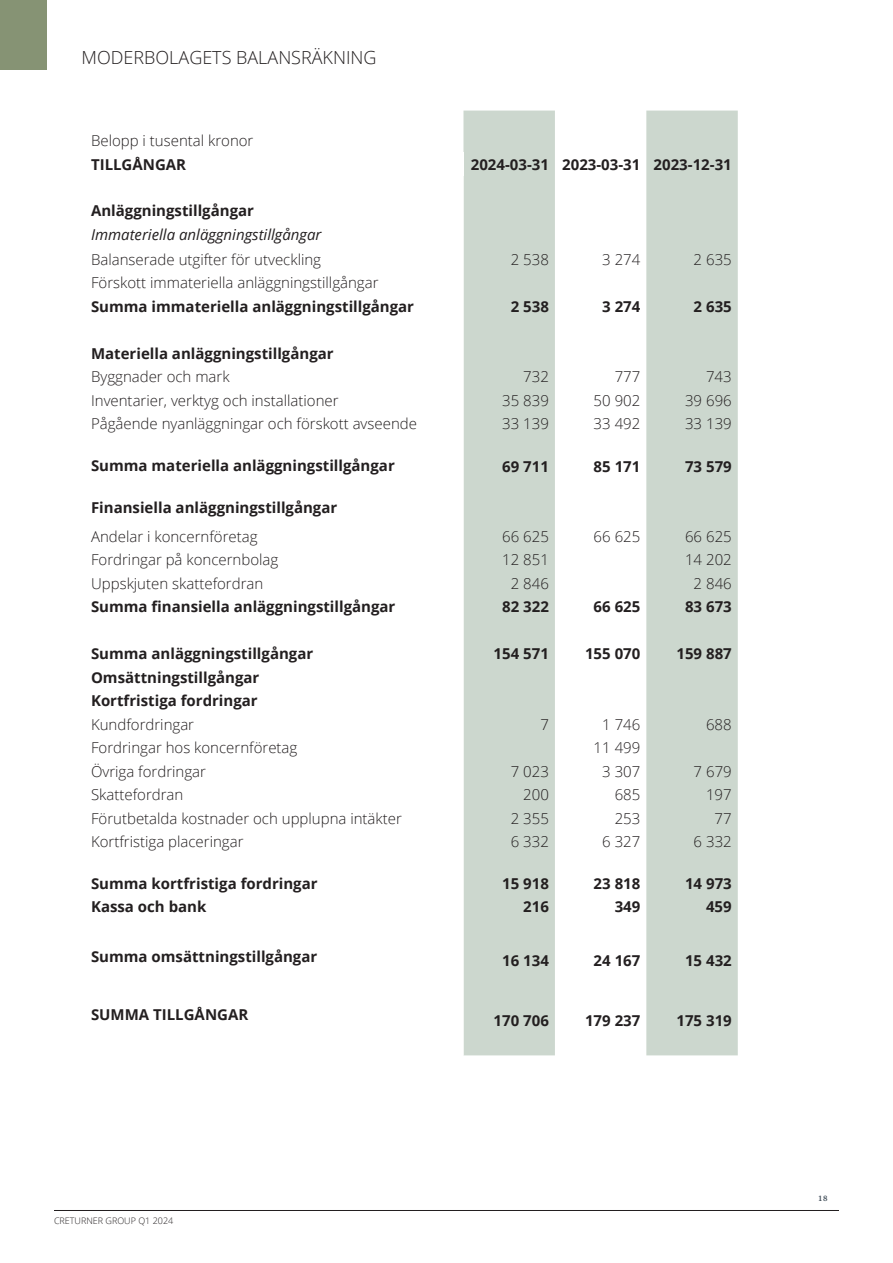
<style>
.page{position:relative;width:893px;height:1263px;background:#fff}
.page>*{position:absolute;margin:0;border:0;box-sizing:border-box;transform-origin:0 0}
.t1{font:300 18px "Open Sans";color:#231f20}
.t2{font:300 15px "Open Sans";color:#231f20}
.t3{font:700 15px "Open Sans";color:#231f20}
.t4{font:italic 15px "Open Sans";color:#231f20}
.t5{font:15px "Minion Pro";color:#3d4a55}
.t6{font:300 9px "Open Sans";color:#231f20}
</style>
<div class="page">
<hr style="left:54px;top:1210px;width:785px;height:1px;background:#231f20">
<svg style="left:463px;top:111px;width:275px;height:944px;fill:#ccd7ce"></svg>
<div style="left:0;top:0;width:47px;height:70px;background:#869374"></div>
<p class="t1" style="left:82px;top:45px;width:296px">MODERBOLAGETS BALANSRÄKNING</p>
<p class="t2" style="left:91px;top:130px;width:164px">Belopp i tusental kronor</p>
<p class="t3" style="left:91px;top:153px;width:97px">TILLGÅNGAR</p>
<p class="t3" style="left:471px;top:153px;width:80px">2024-03-31</p>
<p class="t3" style="left:562px;top:153px;width:80px">2023-03-31</p>
<p class="t3" style="left:654px;top:153px;width:80px">2023-12-31</p>
<p class="t3" style="left:91px;top:200px;width:164px">Anläggningstillgångar</p>
<p class="t4" style="left:91px;top:224px;width:232px">Immateriella anläggningstillgångar</p>
<p class="t2" style="left:91px;top:249px;width:232px">Balanserade utgifter för utveckling</p>
<p class="t2" style="left:511px;top:249px;width:40px">2 538</p>
<p class="t2" style="left:602px;top:249px;width:40px">3 274</p>
<p class="t2" style="left:694px;top:249px;width:40px">2 635</p>
<p class="t2" style="left:91px;top:273px;width:289px">Förskott immateriella anläggningstillgångar</p>
<p class="t3" style="left:91px;top:296px;width:325px">Summa immateriella anläggningstillgångar</p>
<p class="t3" style="left:511px;top:296px;width:40px">2 538</p>
<p class="t3" style="left:602px;top:296px;width:40px">3 274</p>
<p class="t3" style="left:694px;top:296px;width:40px">2 635</p>
<p class="t3" style="left:91px;top:343px;width:244px">Materiella anläggningstillgångar</p>
<p class="t2" style="left:91px;top:366px;width:140px">Byggnader och mark</p>
<p class="t2" style="left:523px;top:366px;width:27px">732</p>
<p class="t2" style="left:615px;top:366px;width:27px">777</p>
<p class="t2" style="left:706px;top:366px;width:27px">743</p>
<p class="t2" style="left:91px;top:390px;width:249px">Inventarier, verktyg och installationer</p>
<p class="t2" style="left:502px;top:390px;width:48px">35 839</p>
<p class="t2" style="left:594px;top:390px;width:48px">50 902</p>
<p class="t2" style="left:685px;top:390px;width:48px">39 696</p>
<p class="t2" style="left:91px;top:413px;width:327px">Pågående nyanläggningar och förskott avseende</p>
<p class="t2" style="left:502px;top:413px;width:48px">33 139</p>
<p class="t2" style="left:594px;top:413px;width:48px">33 492</p>
<p class="t2" style="left:685px;top:413px;width:48px">33 139</p>
<p class="t3" style="left:91px;top:455px;width:305px">Summa materiella anläggningstillgångar</p>
<p class="t3" style="left:502px;top:456px;width:48px">69 711</p>
<p class="t3" style="left:594px;top:456px;width:48px">85 171</p>
<p class="t3" style="left:685px;top:456px;width:48px">73 579</p>
<p class="t3" style="left:91px;top:497px;width:248px">Finansiella anläggningstillgångar</p>
<p class="t2" style="left:91px;top:526px;width:168px">Andelar i koncernföretag</p>
<p class="t2" style="left:502px;top:526px;width:48px">66 625</p>
<p class="t2" style="left:594px;top:526px;width:48px">66 625</p>
<p class="t2" style="left:685px;top:526px;width:48px">66 625</p>
<p class="t2" style="left:91px;top:550px;width:189px">Fordringar på koncernbolag</p>
<p class="t2" style="left:502px;top:550px;width:48px">12 851</p>
<p class="t2" style="left:685px;top:550px;width:48px">14 202</p>
<p class="t2" style="left:91px;top:573px;width:174px">Uppskjuten skattefordran</p>
<p class="t2" style="left:511px;top:573px;width:40px">2 846</p>
<p class="t2" style="left:694px;top:573px;width:40px">2 846</p>
<p class="t3" style="left:91px;top:596px;width:306px">Summa finansiella anläggningstillgångar</p>
<p class="t3" style="left:502px;top:596px;width:48px">82 322</p>
<p class="t3" style="left:594px;top:596px;width:48px">66 625</p>
<p class="t3" style="left:685px;top:596px;width:48px">83 673</p>
<p class="t3" style="left:91px;top:643px;width:224px">Summa anläggningstillgångar</p>
<p class="t3" style="left:494px;top:643px;width:57px">154 571</p>
<p class="t3" style="left:585px;top:643px;width:57px">155 070</p>
<p class="t3" style="left:676px;top:643px;width:57px">159 887</p>
<p class="t3" style="left:91px;top:667px;width:170px">Omsättningstillgångar</p>
<p class="t3" style="left:91px;top:690px;width:168px">Kortfristiga fordringar</p>
<p class="t2" style="left:91px;top:714px;width:105px">Kundfordringar</p>
<p class="t2" style="left:540px;top:714px;width:10px">7</p>
<p class="t2" style="left:602px;top:714px;width:40px">1 746</p>
<p class="t2" style="left:706px;top:714px;width:27px">688</p>
<p class="t2" style="left:91px;top:737px;width:208px">Fordringar hos koncernföretag</p>
<p class="t2" style="left:594px;top:737px;width:48px">11 499</p>
<p class="t2" style="left:91px;top:761px;width:117px">Övriga fordringar</p>
<p class="t2" style="left:511px;top:761px;width:40px">7 023</p>
<p class="t2" style="left:602px;top:761px;width:40px">3 307</p>
<p class="t2" style="left:694px;top:761px;width:40px">7 679</p>
<p class="t2" style="left:91px;top:784px;width:94px">Skattefordran</p>
<p class="t2" style="left:523px;top:784px;width:27px">200</p>
<p class="t2" style="left:615px;top:784px;width:27px">685</p>
<p class="t2" style="left:706px;top:784px;width:27px">197</p>
<p class="t2" style="left:91px;top:808px;width:312px">Förutbetalda kostnader och upplupna intäkter</p>
<p class="t2" style="left:511px;top:808px;width:40px">2 355</p>
<p class="t2" style="left:615px;top:808px;width:27px">253</p>
<p class="t2" style="left:715px;top:808px;width:19px">77</p>
<p class="t2" style="left:91px;top:831px;width:154px">Kortfristiga placeringar</p>
<p class="t2" style="left:511px;top:831px;width:40px">6 332</p>
<p class="t2" style="left:602px;top:831px;width:40px">6 327</p>
<p class="t2" style="left:694px;top:831px;width:40px">6 332</p>
<p class="t3" style="left:91px;top:872px;width:228px">Summa kortfristiga fordringar</p>
<p class="t3" style="left:502px;top:872px;width:48px">15 918</p>
<p class="t3" style="left:594px;top:872px;width:48px">23 818</p>
<p class="t3" style="left:685px;top:872px;width:48px">14 973</p>
<p class="t3" style="left:91px;top:896px;width:117px">Kassa och bank</p>
<p class="t3" style="left:523px;top:896px;width:27px">216</p>
<p class="t3" style="left:615px;top:896px;width:27px">349</p>
<p class="t3" style="left:706px;top:896px;width:27px">459</p>
<p class="t3" style="left:91px;top:946px;width:228px">Summa omsättningstillgångar</p>
<p class="t3" style="left:502px;top:950px;width:48px">16 134</p>
<p class="t3" style="left:594px;top:950px;width:48px">24 167</p>
<p class="t3" style="left:685px;top:950px;width:48px">15 432</p>
<p class="t3" style="left:91px;top:1003px;width:159px">SUMMA TILLGÅNGAR</p>
<p class="t3" style="left:494px;top:1010px;width:57px">170 706</p>
<p class="t3" style="left:585px;top:1010px;width:57px">179 237</p>
<p class="t3" style="left:676px;top:1010px;width:57px">175 319</p>
<p class="t6" style="left:54px;top:1215px;width:121px">CRETURNER GROUP Q1 2024</p>
<p class="t5" style="left:818px;top:1186px;width:12px">18</p>
</div>
